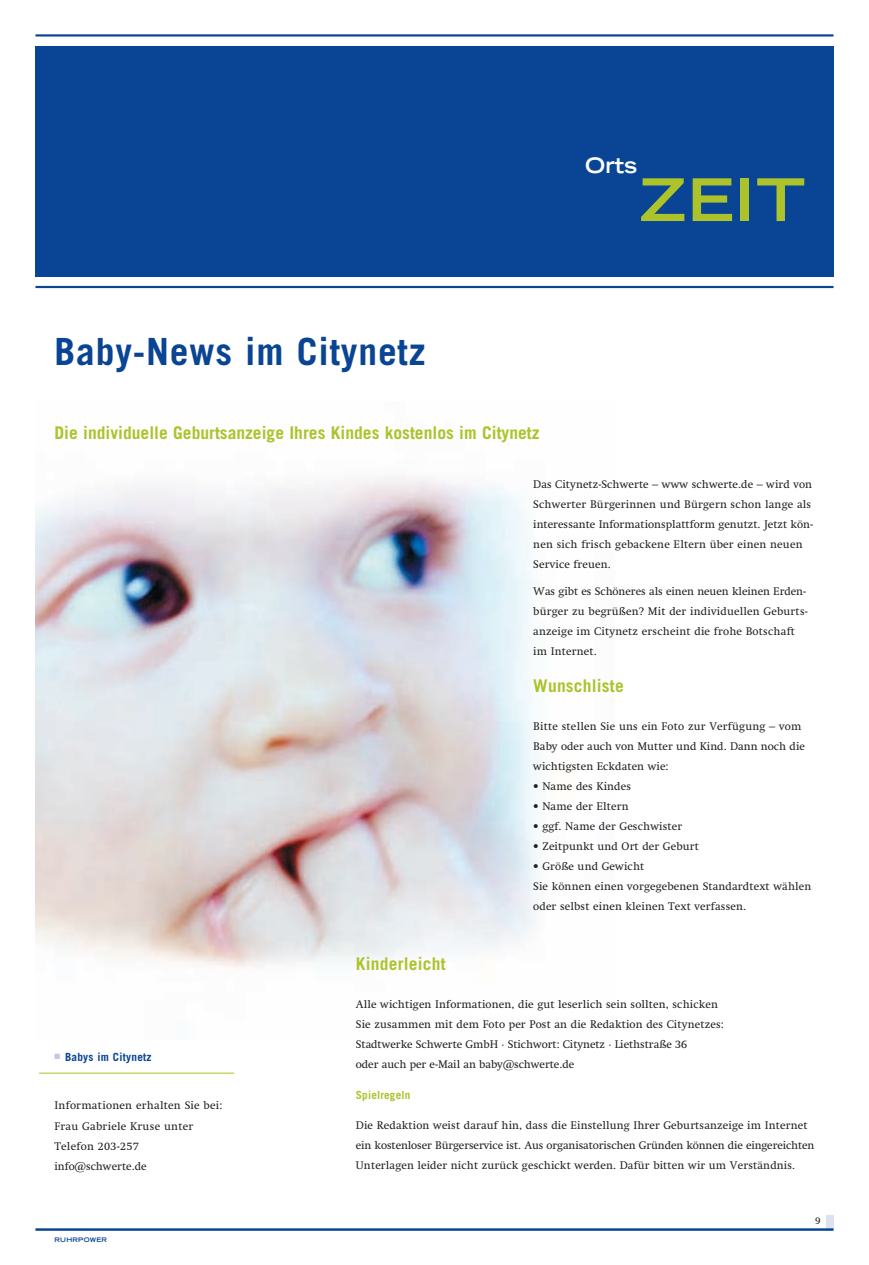
<style>
.page{position:relative;width:869px;height:1265px;background:#fff}
.page>*{position:absolute;margin:0;border:0;box-sizing:border-box;transform-origin:0 0}
.t1{font:700 expanded 58.75px "Trade Gothic LT Std";color:#acc32b}
.t2{font:700 37.5px "Trade Gothic";letter-spacing:.02em;color:#094594}
.t3{font:700 expanded 21.25px "Trade Gothic LT Std";color:#fff}
.t4{font:700 17.5px "Trade Gothic";color:#acc32b}
.t5{font:11.25px/20px "Swift Com";letter-spacing:.01em;color:#231f20}
.t6{font:700 11.25px "Trade Gothic";letter-spacing:.02em;color:#094594}
.t7{font:700 11.25px "Trade Gothic";letter-spacing:.01em;color:#acc32b}
.t8{font:10px "Swift Com";color:#231f20}
.t9{font:700 expanded 6.25px "Trade Gothic LT Std";letter-spacing:.035em;color:#094594}
</style>
<div class="page">
<img style="left:35px;top:477px;width:502px;height:490px">
<div style="left:826px;top:1215px;width:7px;height:15px;background:#dee1f0"></div>
<hr style="left:35px;top:1228px;width:798px;height:3px;background:#094594">
<hr style="left:35px;top:34px;width:798px;height:3px;background:#094594">
<hr style="left:35px;top:286px;width:798px;height:2px;background:#094594">
<div style="left:35px;top:46px;width:798px;height:230px;background:#094594"></div>
<hr style="left:39px;top:1073px;width:195px;height:1px;background:#acc32b">
<h3 class="t3" style="left:585px;top:157px;width:53px">Orts</h3>
<h2 class="t2" style="left:54px;top:338px;width:372px">Baby-News im Citynetz</h2>
<h1 class="t1" style="left:639px;top:178px;width:167px">ZEIT</h1>
<h3 class="t4" style="left:54px;top:426px;width:486px">Die individuelle Geburtsanzeige Ihres Kindes kostenlos im Citynetz</h3>
<p class="t5" style="left:533px;top:474px;width:281px">Das Citynetz-Schwerte – www schwerte.de – wird von Schwerter Bürgerinnen und Bürgern schon lange als interessante Informationsplattform genutzt. Jetzt kön&shy;nen sich frisch gebackene Eltern über einen neuen Service freuen.</p>
<p class="t5" style="left:533px;top:581px;width:276px">Was gibt es Schöneres als einen neuen kleinen Erden&shy;bürger zu begrüßen? Mit der individuellen Geburts&shy;anzeige im Citynetz erscheint die frohe Botschaft im Internet.</p>
<h3 class="t4" style="left:533px;top:680px;width:92px">Wunschliste</h3>
<p class="t5" style="left:533px;top:716px;width:273px">Bitte stellen Sie uns ein Foto zur Verfügung – vom<br>Baby oder auch von Mutter und Kind. Dann noch die wichtigsten Eckdaten wie:</p>
<p class="t5" style="left:533px;top:776px;width:99px">• Name des Kindes</p>
<p class="t5" style="left:533px;top:796px;width:97px">• Name der Eltern</p>
<p class="t5" style="left:533px;top:816px;width:150px">• ggf. Name der Geschwister</p>
<p class="t5" style="left:533px;top:836px;width:167px">• Zeitpunkt und Ort der Geburt</p>
<p class="t5" style="left:533px;top:856px;width:279px">• Größe und Gewicht<br>Sie können einen vorgegebenen Standardtext wählen oder selbst einen kleinen Text verfassen.</p>
<p class="t6" style="left:54px;top:1053px;width:99px"><sup>■</sup> Babys im Citynetz</p>
<p class="t5" style="left:54px;top:1096px;width:170px">Informationen erhalten Sie bei:<br>Frau Gabriele Kruse unter<br>Telefon 203-257 info@schwerte.de</p>
<p class="t9" style="left:54px;top:1238px;width:54px">RUHRPOWER</p>
<h3 class="t4" style="left:356px;top:958px;width:91px">Kinderleicht</h3>
<p class="t5" style="left:356px;top:994px;width:369px">Alle wichtigen Informationen, die gut leserlich sein sollten, schicken Sie zusammen mit dem Foto per Post an die Redaktion des Citynetzes:<br>Stadtwerke Schwerte GmbH · Stichwort: Citynetz · Liethstraße 36<br>oder auch per e-Mail an baby@schwerte.de</p>
<p class="t7" style="left:356px;top:1090px;width:56px">Spielregeln</p>
<p class="t5" style="left:356px;top:1115px;width:460px">Die Redaktion weist darauf hin, dass die Einstellung Ihrer Geburtsanzeige im Internet ein kostenloser Bürgerservice ist. Aus organisatorischen Gründen können die eingereichten<br>Unterlagen leider nicht zurück geschickt werden. Dafür bitten wir um Verständnis.</p>
<p class="t8" style="left:814px;top:1215px;width:7px">9</p>
</div>
